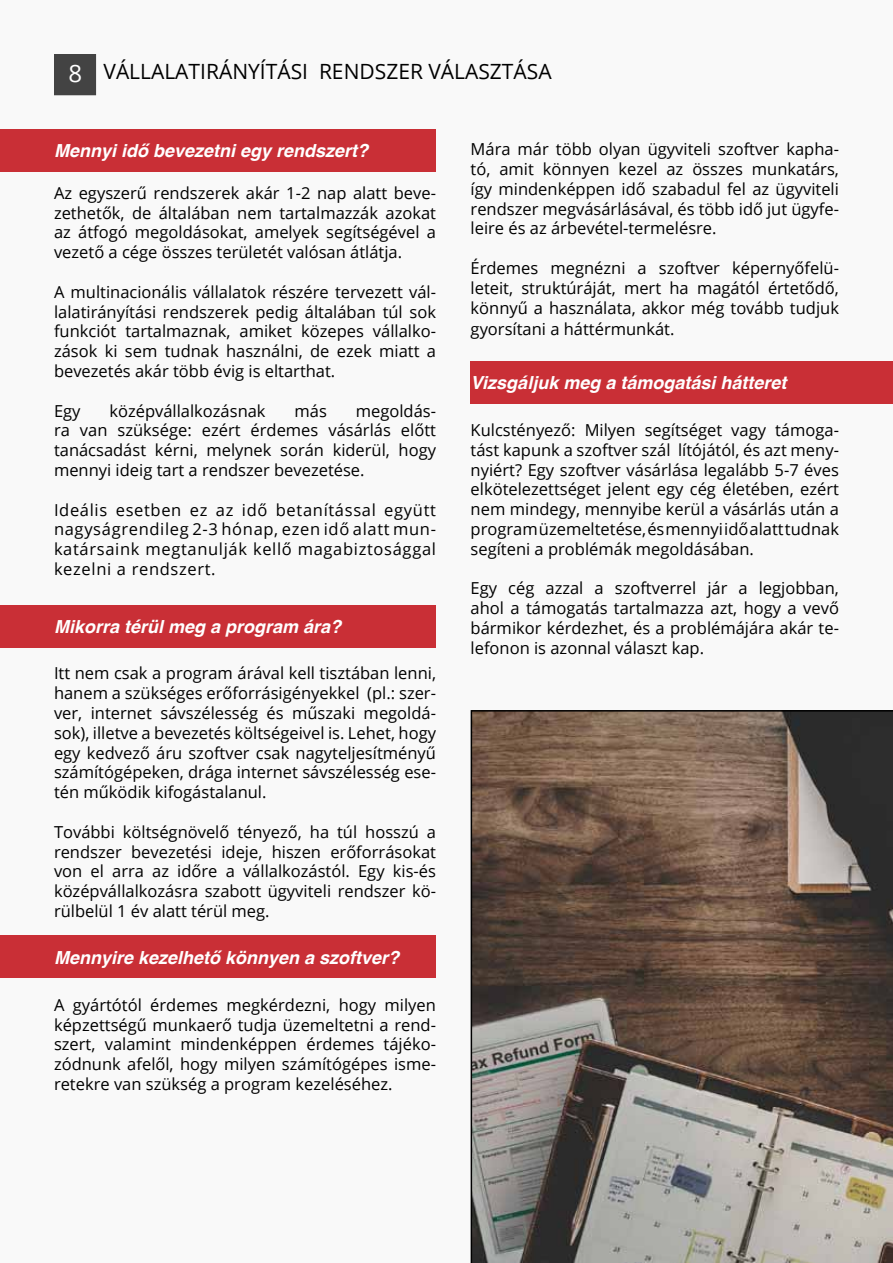
<style>
.page{position:relative;width:893px;height:1263px;background:#f5f6f6}
.page>*{position:absolute;margin:0;border:0;box-sizing:border-box;transform-origin:0 0}
.t1{font:21px "Open Sans";color:#000}
.t2{font:italic 700 18px "Helvetica";color:#fff}
.t3{font:16.5px/19.8px "Open Sans";color:#000;text-align:justify}
.s1{font-size:24px;color:#fff}
</style>
<div class="page">
<div style="left:0;top:130px;width:436px;height:42px;background:#c92f36"></div>
<div style="left:0;top:935px;width:436px;height:42px;background:#c92f36"></div>
<div style="left:0;top:605px;width:436px;height:42px;background:#c92f36"></div>
<div style="left:471px;top:362px;width:422px;height:42px;background:#c92f36"></div>
<div style="left:55px;top:55px;width:40px;height:40px;background:#434343"></div>
<svg style="left:471px;top:710px;width:422px;height:553px;background:#75675d"></svg>
<p class="t1" style="left:69px;top:57px;width:485px"><span class="s1">8</span> VÁLLALATIRÁNYÍTÁSI RENDSZER VÁLASZTÁSA</p>
<p class="t2" style="left:54px;top:136px;width:316px">Mennyi idő bevezetni egy rendszert?</p>
<p class="t3" style="left:54px;top:182px;width:384px">Az egyszerű rendszerek akár 1-2 nap alatt beve&shy;zethetők, de általában nem tartalmazzák azokat az átfogó megoldásokat, amelyek segítségével a vezető a cége összes területét valósan átlátja.</p>
<p class="t3" style="left:54px;top:281px;width:384px">A multinacionális vállalatok részére tervezett vál&shy;lalatirányítási rendszerek pedig általában túl sok funkciót tartalmaznak, amiket közepes vállalko&shy;zások ki sem tudnak használni, de ezek miatt a bevezetés akár több évig is eltarthat.</p>
<p class="t3" style="left:54px;top:400px;width:28px">Egy</p>
<p class="t3" style="left:109px;top:400px;width:158px">középvállalkozásnak</p>
<p class="t3" style="left:294px;top:400px;width:34px">más</p>
<p class="t3" style="left:54px;top:400px;width:384px;text-indent:302px">megoldás&shy;ra van szüksége: ezért érdemes vásárlás előtt tanácsadást kérni, melynek során kiderül, hogy mennyi ideig tart a rendszer bevezetése.</p>
<p class="t3" style="left:54px;top:499px;width:384px">Ideális esetben ez az idő betanítással együtt nagyságrendileg 2-3 hónap, ezen idő alatt mun&shy;katársaink megtanulják kellő magabiztosággal kezelni a rendszert.</p>
<p class="t2" style="left:54px;top:611px;width:289px">Mikorra térül meg a program ára?</p>
<p class="t3" style="left:54px;top:663px;width:384px">Itt nem csak a program árával kell tisztában lenni, hanem a szükséges erőforrásigényekkel (pl.: szer&shy;ver, internet sávszélesség és műszaki megoldá&shy;sok), illetve a bevezetés költségeivel is. Lehet, hogy egy kedvező áru szoftver csak nagyteljesítményű számítógépeken, drága internet sávszélesség ese&shy;tén működik kifogástalanul.</p>
<p class="t3" style="left:54px;top:821px;width:384px">További költségnövelő tényező, ha túl hosszú a rendszer bevezetési ideje, hiszen erőforrásokat von el arra az időre a vállalkozástól. Egy kis-és középvállalkozásra szabott ügyviteli rendszer kö&shy;rülbelül 1 év alatt térül meg.</p>
<p class="t2" style="left:54px;top:943px;width:347px">Mennyire kezelhető könnyen a szoftver?</p>
<p class="t3" style="left:54px;top:994px;width:384px">A gyártótól érdemes megkérdezni, hogy milyen képzettségű munkaerő tudja üzemeltetni a rend&shy;szert, valamint mindenképpen érdemes tájéko&shy;zódnunk afelől, hogy milyen számítógépes isme&shy;retekre van szükség a program kezeléséhez.</p>
<p class="t3" style="left:471px;top:139px;width:370px">Mára már több olyan ügyviteli szoftver kapha&shy;tó, amit könnyen kezel az összes munkatárs, így mindenképpen idő szabadul fel az ügyviteli rendszer megvásárlásával, és több idő jut ügyfe&shy;leire és az árbevétel-termelésre.</p>
<p class="t3" style="left:471px;top:258px;width:370px">Érdemes megnézni a szoftver képernyőfelü&shy;leteit, struktúráját, mert ha magától értetődő, könnyű a használata, akkor még tovább tudjuk</p>
<p class="t3" style="left:471px;top:319px;width:205px">gyorsítani a háttérmunkát.</p>
<p class="t2" style="left:471px;top:368px;width:317px">Vizsgáljuk meg a támogatási hátteret</p>
<p class="t3" style="left:471px;top:420px;width:370px">Kulcstényező: Milyen segítséget vagy támoga&shy;tást kapunk a szoftver szál lítójától, és azt men - nyiért? Egy szoftver vásárlása legalább 5-7 éves elkötelezettséget jelent egy cég életében, ezért nem mindegy, mennyibe kerül a vásárlás után a program üzemeltetése, és mennyi idő alatt tudnak segíteni a problémák megoldásában.</p>
<p class="t3" style="left:471px;top:578px;width:370px">Egy cég azzal a szoftverrel jár a legjobban, ahol a támogatás tartalmazza azt, hogy a vevő bármikor kérdezhet, és a problémájára akár te&shy;lefonon is azonnal választ kap.</p>
</div>
